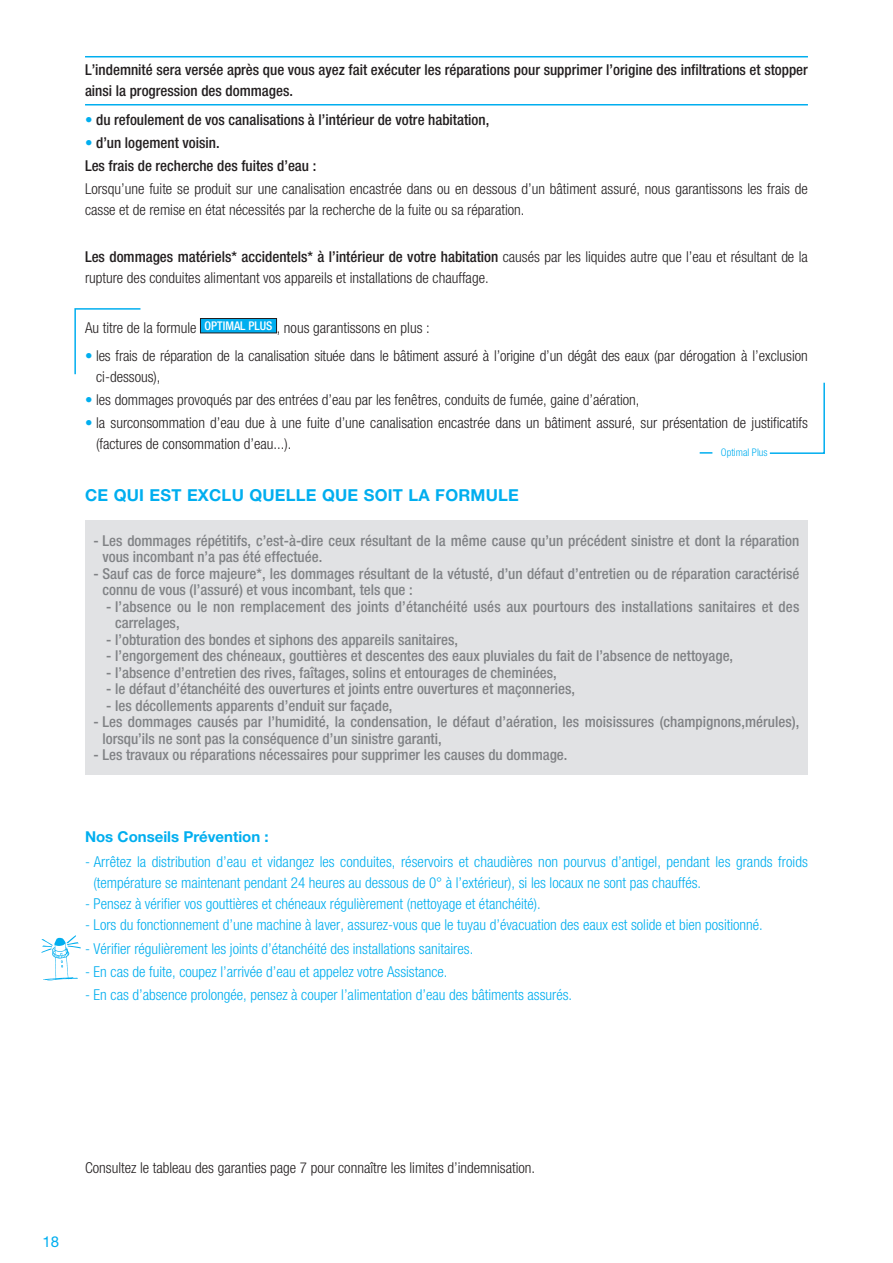
<style>
.page{position:relative;width:893px;height:1263px;background:#fff}
.page>*{position:absolute;margin:0;border:0;box-sizing:border-box;transform-origin:0 0}
.t1{font:700 16.5px "Helvetica Neue LT Std";letter-spacing:.015em;color:#00aeef}
.t2{font:500 condensed 15px/16.5px "Helvetica Neue LT Std";color:#808285}
.t3{font:300 condensed 15px/21px "Helvetica Neue LT Std";color:#231f20}
.t4{font:300 condensed 15px/21px "Helvetica Neue LT Std";color:#00aeef}
.t5{font:500 condensed 15px/21px "Helvetica Neue LT Std";color:#231f20}
.t6{font:700 15px "Helvetica Neue LT Std";color:#00aeef}
.t7{font:15px "Helvetica Neue LT Std";color:#00aeef}
.t8{font:300 condensed 10.5px "Helvetica Neue LT Std";color:#00aeef}
.s1{font-weight:300;color:#00aeef}
.s2{color:#00aeef}
.s3{font-weight:500}
</style>
<div class="page">
<img style="left:41px;top:935px;width:40px;height:46px">
<hr style="left:85px;top:56px;width:723px;height:1px;background:#00aeef">
<hr style="left:85px;top:104px;width:723px;height:1px;background:#00aeef">
<div style="left:200px;top:318px;width:77px;height:15px;background:#00aeef"></div>
<div style="left:200px;top:318px;width:77px;height:15px;border:1px solid #231f20"></div>
<div style="left:85px;top:520px;width:723px;height:255px;background:#e1e2e4"></div>
<svg style="left:769px;top:382px;width:56px;height:72px"></svg>
<svg style="left:700px;top:452px;width:12px;height:2px"></svg>
<svg style="left:74px;top:308px;width:67px;height:67px"></svg>
<p class="t5" style="left:85px;top:61px;width:724px">L’indemnité sera versée après que vous ayez fait exécuter les réparations pour supprimer l’origine des infiltrations et stopper ainsi la progression des dommages.</p>
<p class="t5" style="left:85px;top:111px;width:406px"><span class="s1">•</span> du refoulement de vos canalisations à l’intérieur de votre habitation,</p>
<p class="t5" style="left:85px;top:133px;width:233px;line-height:23.1px"><span class="s2">•</span> d’un logement voisin.<br>Les frais de recherche des fuites d’eau :</p>
<p class="t3" style="left:85px;top:180px;width:724px">Lorsqu’une fuite se produit sur une canalisation encastrée dans ou en dessous d’un bâtiment assuré, nous garantissons les frais de casse et de remise en état nécessités par la recherche de la fuite ou sa réparation.</p>
<p class="t3" style="left:85px;top:248px;width:724px"><span class="s3">Les dommages matériels* accidentels* à l’intérieur de votre habitation</span> causés par les liquides autre que l’eau et résultant de la rupture des conduites alimentant vos appareils et installations de chauffage.</p>
<p class="t3" style="left:85px;top:319px;width:346px">Au titre de la formule <sup>OPTIMAL</sup> <sup>PLUS</sup> , nous garantissons en plus :</p>
<p class="t3" style="left:96px;top:347px;width:713px;text-indent:-11px"><span class="s2">•</span> les frais de réparation de la canalisation située dans le bâtiment assuré à l’origine d’un dégât des eaux (par dérogation à l’exclusion ci-dessous),</p>
<p class="t3" style="left:85px;top:391px;width:556px"><span class="s2">•</span> les dommages provoqués par des entrées d’eau par les fenêtres, conduits de fumée, gaine d’aération,</p>
<p class="t3" style="left:96px;top:414px;width:713px;text-indent:-11px"><span class="s2">•</span> la surconsommation d’eau due à une fuite d’une canalisation encastrée dans un bâtiment assuré, sur présentation de justificatifs (factures de consommation d’eau...).</p>
<p class="t1" style="left:85px;top:489px;width:435px">CE QUI EST EXCLU QUELLE QUE SOIT LA FORMULE</p>
<p class="t2" style="left:102px;top:534px;width:698px;text-indent:-9px">- Les dommages répétitifs, c’est-à-dire ceux résultant de la même cause qu’un précédent sinistre et dont la réparation vous incombant n’a pas été effectuée.</p>
<p class="t2" style="left:102px;top:567px;width:698px;text-indent:-9px">- Sauf cas de force majeure*, les dommages résultant de la vétusté, d’un défaut d’entretien ou de réparation caractérisé connu de vous (l’assuré) et vous incombant, tels que :</p>
<p class="t2" style="left:115px;top:600px;width:686px;text-indent:-9px">- l’absence ou le non remplacement des joints d’étanchéité usés aux pourtours des installations sanitaires et des carrelages,</p>
<p class="t2" style="left:106px;top:633px;width:353px">- l’obturation des bondes et siphons des appareils sanitaires,</p>
<p class="t2" style="left:106px;top:649px;width:628px">- l’engorgement des chéneaux, gouttières et descentes des eaux pluviales du fait de l’absence de nettoyage,</p>
<p class="t2" style="left:106px;top:666px;width:452px">- l’absence d’entretien des rives, faîtages, solins et entourages de cheminées,</p>
<p class="t2" style="left:106px;top:682px;width:470px">- le défaut d’étanchéité des ouvertures et joints entre ouvertures et maçonneries,</p>
<p class="t2" style="left:106px;top:699px;width:288px">- les décollements apparents d’enduit sur façade,</p>
<p class="t2" style="left:102px;top:715px;width:698px;text-indent:-9px">- Les dommages causés par l’humidité, la condensation, le défaut d’aération, les moisissures (champignons,mérules), lorsqu’ils ne sont pas la conséquence d’un sinistre garanti,</p>
<p class="t2" style="left:94px;top:748px;width:475px">- Les travaux ou réparations nécessaires pour supprimer les causes du dommage.</p>
<p class="t8" style="left:721px;top:448px;width:48px">Optimal Plus</p>
<p class="t6" style="left:85px;top:831px;width:185px">Nos Conseils Prévention :</p>
<p class="t4" style="left:94px;top:853px;width:716px;text-indent:-9px">- Arrêtez la distribution d’eau et vidangez les conduites, réservoirs et chaudières non pourvus d’antigel, pendant les grands froids (température se maintenant pendant 24 heures au dessous de 0° à l’extérieur), si les locaux ne sont pas chauffés.</p>
<p class="t4" style="left:85px;top:895px;width:457px">- Pensez à vérifier vos gouttières et chéneaux régulièrement (nettoyage et étanchéité).</p>
<p class="t4" style="left:85px;top:916px;width:679px">- Lors du fonctionnement d’une machine à laver, assurez-vous que le tuyau d’évacuation des eaux est solide et bien positionné.</p>
<p class="t4" style="left:85px;top:939px;width:390px">- Vérifier régulièrement les joints d’étanchéité des installations sanitaires.</p>
<p class="t4" style="left:85px;top:963px;width:364px">- En cas de fuite, coupez l’arrivée d’eau et appelez votre Assistance.</p>
<p class="t4" style="left:85px;top:986px;width:489px">- En cas d’absence prolongée, pensez à couper l’alimentation d’eau des bâtiments assurés.</p>
<p class="t7" style="left:43px;top:1236px;width:18px">18</p>
<p class="t3" style="left:85px;top:1159px;width:452px">Consultez le tableau des garanties page 7 pour connaître les limites d’indemnisation.</p>
</div>
